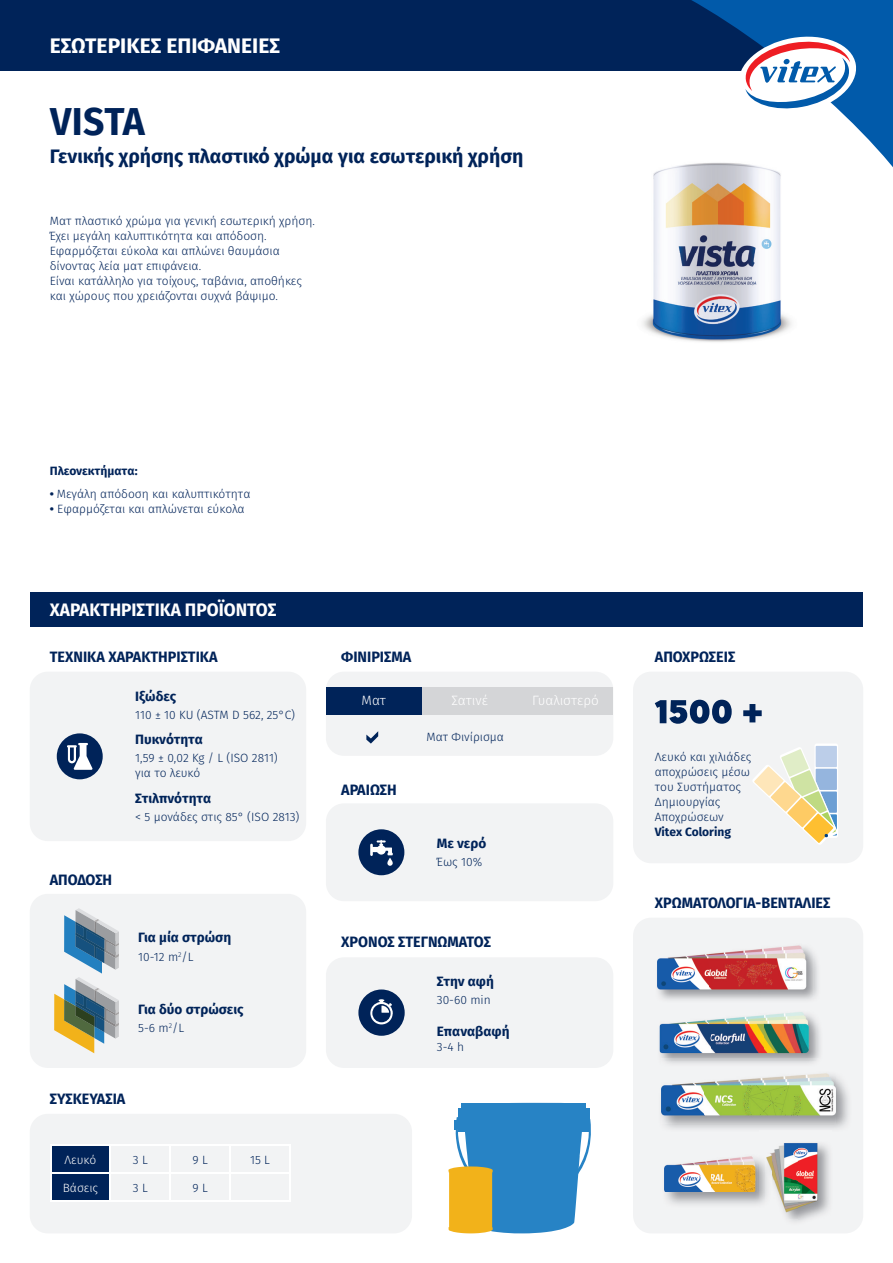
<style>
.page{position:relative;width:893px;height:1263px;background:#fff}
.page>*{position:absolute;margin:0;border:0;box-sizing:border-box;transform-origin:0 0}
.t1{font:700 38.85px "Fira Sans";letter-spacing:.005em;color:#002359;scale:.96 1}
.t2{font:700 21px "Fira Sans";color:#fff}
.t3{font:700 19.5px "Fira Sans";color:#002359}
.t4{font:700 18px "Fira Sans";color:#fff;scale:.96 1}
.t5{font:700 15px "Fira Sans";color:#002359;scale:.96 1}
.t6{font:700 13.5px "Fira Sans";color:#002359}
.t7{font:300 13.5px "Fira Sans";color:#fff}
.t8{font:300 12px/15px "Fira Sans";color:#002359}
.t9{font:700 12px "Fira Sans";color:#002359}
.t10{font:300 12px "Fira Sans";color:#fff}
.s1{font-weight:700}
</style>
<div class="page">
<div style="left:30px;top:1114px;width:382px;height:119px;background:#f2f3f4;border-radius:18px"></div>
<div style="left:0;top:0;width:795px;height:70px;background:#002359"></div>
<div style="left:30px;top:593px;width:833px;height:34px;background:#002359"></div>
<div style="left:326px;top:672px;width:287px;height:84px;background:#f2f3f4;border-radius:18px"></div>
<div style="left:326px;top:687px;width:96px;height:27px;background:#002359"></div>
<div style="left:422px;top:687px;width:95px;height:27px;background:#d4d5d7"></div>
<div style="left:517px;top:687px;width:96px;height:27px;background:#d4d5d7"></div>
<svg style="left:366px;top:731px;width:12px;height:12px"></svg>
<div style="left:30px;top:894px;width:276px;height:174px;background:#f2f3f4;border-radius:18px"></div>
<svg style="left:54px;top:908px;width:65px;height:145px"></svg>
<div style="left:326px;top:803px;width:287px;height:98px;background:#f2f3f4;border-radius:18px"></div>
<div style="left:358px;top:829px;width:46px;height:46px;background:#002359;border-radius:50%"></div>
<svg style="left:387px;top:858px;width:6px;height:8px"></svg>
<svg style="left:370px;top:840px;width:23px;height:16px"></svg>
<div style="left:30px;top:672px;width:276px;height:169px;background:#f2f3f4;border-radius:18px"></div>
<div style="left:633px;top:672px;width:230px;height:191px;background:#f2f3f4;border-radius:18px"></div>
<div style="left:633px;top:918px;width:230px;height:315px;background:#f2f3f4;border-radius:18px"></div>
<div style="left:814px;top:743px;width:24px;height:95px;background:#fff;border-radius:2px"></div>
<div style="left:816px;top:746px;width:21px;height:21px;background:#bccee9"></div>
<svg style="left:753px;top:747px;width:84px;height:97px"></svg>
<div style="left:326px;top:957px;width:287px;height:111px;background:#f2f3f4;border-radius:18px"></div>
<svg style="left:358px;top:989px;width:47px;height:47px"></svg>
<svg style="left:448px;top:1103px;width:143px;height:130px;background:#6099b2"></svg>
<hr style="left:230px;top:1145px;width:61px;height:1px;background:#fff">
<hr style="left:289px;top:1146px;width:2px;height:26px;background:#fff">
<hr style="left:230px;top:1172px;width:61px;height:2px;background:#fff">
<hr style="left:289px;top:1174px;width:2px;height:26px;background:#fff">
<hr style="left:110px;top:1200px;width:60px;height:2px;background:#fff">
<hr style="left:170px;top:1200px;width:60px;height:2px;background:#fff">
<hr style="left:230px;top:1200px;width:61px;height:2px;background:#fff">
<svg style="left:50px;top:1145px;width:181px;height:55px"></svg>
<hr style="left:50px;top:1200px;width:60px;height:2px;background:#fff">
<img style="left:642px;top:195px;width:150px;height:147px">
<svg style="left:634px;top:0;width:259px;height:195px"></svg>
<svg style="left:736px;top:32px;width:123px;height:86px"></svg>
<div style="left:57px;top:733px;width:46px;height:46px;background:#002359;border-radius:50%"></div>
<svg style="left:67px;top:743px;width:26px;height:27px"></svg>
<img style="left:660px;top:1011px;width:156px;height:49px">
<img style="left:657px;top:956px;width:161px;height:44px">
<img style="left:658px;top:945px;width:156px;height:52px">
<img style="left:665px;top:1076px;width:183px;height:53px">
<img style="left:661px;top:1073px;width:174px;height:51px">
<img style="left:661px;top:1059px;width:159px;height:7px">
<img style="left:664px;top:1160px;width:102px;height:44px">
<img style="left:665px;top:1156px;width:93px;height:36px">
<img style="left:766px;top:1142px;width:65px;height:77px">
<svg style="left:655px;top:700px;width:77px;height:24px"></svg>
<svg style="left:743px;top:704px;width:19px;height:18px"></svg>
<h2 class="t2" style="left:50px;top:31px;width:232px">ΕΣΩΤΕΡΙΚΕΣ ΕΠΙΦΑΝΕΙΕΣ</h2>
<h1 class="t1" style="left:50px;top:94px;width:100px">VISTA</h1>
<h3 class="t3" style="left:50px;top:143px;width:475px">Γενικής χρήσης πλαστικό χρώµα για εσωτερική χρήση</h3>
<p class="t8" style="left:50px;top:214px;width:267px">Ματ πλαστικό χρώµα για γενική εσωτερική χρήση.<br>Έχει µεγάλη καλυπτικότητα και απόδοση.<br>Εφαρµόζεται εύκολα και απλώνει θαυµάσια δίνοντας λεία µατ επιφάνεια.<br>Είναι κατάλληλο για τοίχους, ταβάνια, αποθήκες και χώρους που χρειάζονται συχνά βάψιµο.</p>
<p class="t9" style="left:50px;top:463px;width:89px">Πλεονεκτήµατα:</p>
<p class="t8" style="left:50px;top:487px;width:202px"><span class="s1">•</span> Mεγάλη απόδοση και καλυπτικότητα</p>
<p class="t8" style="left:50px;top:502px;width:196px"><span class="s1">•</span> Εφαρµόζεται και απλώνεται εύκολα</p>
<h3 class="t4" style="left:50px;top:597px;width:238px">ΧΑΡΑΚΤΗΡΙΣΤΙΚΑ ΠΡΟΪΟΝΤΟΣ</h3>
<p class="t5" style="left:50px;top:646px;width:176px">ΤΕΧΝΙΚΑ ΧΑΡΑΚΤΗΡΙΣΤΙΚΑ</p>
<p class="t6" style="left:135px;top:687px;width:43px">Ιξώδες</p>
<p class="t8" style="left:135px;top:708px;width:161px">110 ± 10 KU (ASTM D 562, 25°C)</p>
<p class="t6" style="left:135px;top:730px;width:69px">Πυκνότητα</p>
<p class="t8" style="left:135px;top:752px;width:144px">1,59 ± 0,02 Kg / L (ISO 2811) για το λευκό</p>
<p class="t5" style="left:50px;top:869px;width:67px">ΑΠΟ∆ΟΣΗ</p>
<p class="t6" style="left:135px;top:789px;width:77px">Στιλπνότητα</p>
<p class="t8" style="left:135px;top:810px;width:166px">&lt; 5 µονάδες στις 85° (ISO 2813)</p>
<p class="t6" style="left:138px;top:928px;width:94px">Για µία στρώση</p>
<p class="t8" style="left:138px;top:950px;width:57px">10-12 m<sup>2</sup>/L</p>
<p class="t6" style="left:138px;top:1000px;width:107px">Για δύο στρώσεις</p>
<p class="t8" style="left:138px;top:1021px;width:47px">5-6 m<sup>2</sup>/L</p>
<p class="t5" style="left:50px;top:1088px;width:80px">ΣΥΣΚΕΥΑΣΙΑ</p>
<p class="t10" style="left:65px;top:1151px;width:33px">Λευκό</p>
<p class="t8" style="left:133px;top:1153px;width:16px">3 L</p>
<p class="t8" style="left:193px;top:1153px;width:17px">9 L</p>
<p class="t8" style="left:250px;top:1153px;width:21px">15 L</p>
<p class="t10" style="left:63px;top:1179px;width:37px">Βάσεις</p>
<p class="t8" style="left:133px;top:1181px;width:16px">3 L</p>
<p class="t8" style="left:193px;top:1181px;width:17px">9 L</p>
<p class="t5" style="left:341px;top:646px;width:75px">ΦΙΝΙΡΙΣΜΑ</p>
<p class="t5" style="left:655px;top:646px;width:85px">ΑΠΟΧΡΩΣΕΙΣ</p>
<p class="t7" style="left:362px;top:691px;width:26px">Ματ</p>
<p class="t7" style="left:451px;top:691px;width:38px">Σατινέ</p>
<p class="t7" style="left:532px;top:691px;width:68px">Γυαλιστερό</p>
<p class="t5" style="left:341px;top:779px;width:59px">ΑΡΑΙΩΣΗ</p>
<p class="t8" style="left:427px;top:730px;width:79px">Mατ Φινίρισµα</p>
<p class="t6" style="left:437px;top:834px;width:51px">Με νερό</p>
<p class="t8" style="left:437px;top:855px;width:47px">Έως 10%</p>
<p class="t5" style="left:341px;top:932px;width:157px">ΧΡΟΝΟΣ ΣΤΕΓΝΩΜΑΤΟΣ</p>
<p class="t6" style="left:437px;top:971px;width:58px">Στην αφή</p>
<p class="t8" style="left:437px;top:993px;width:55px">30-60 min</p>
<p class="t6" style="left:437px;top:1021px;width:74px">Επαναβαφή</p>
<p class="t8" style="left:437px;top:1040px;width:29px">3-4 h</p>
<p class="t8" style="left:655px;top:750px;width:98px">Λευκό και χιλιάδες αποχρώσεις µέσω του Συστήµατος ∆ηµιουργίας<br>Αποχρώσεων</p>
<p class="t9" style="left:655px;top:823px;width:78px">Vitex Coloring</p>
<p class="t5" style="left:655px;top:892px;width:184px">ΧΡΩΜΑΤΟΛΟΓΙΑ-ΒΕΝΤΑΛΙΕΣ</p>
</div>
